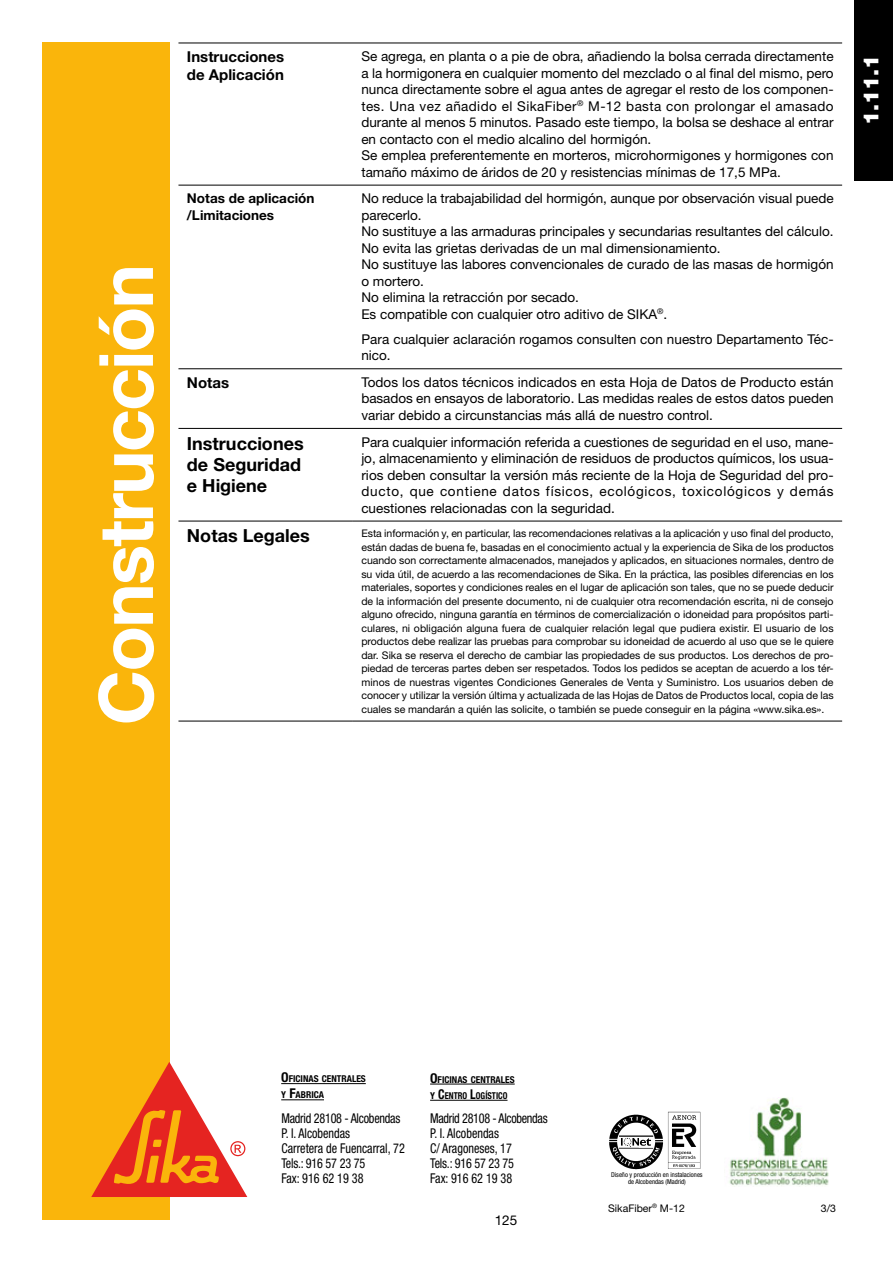
<style>
.page{position:relative;width:893px;height:1263px;background:#fff}
.page>*{position:absolute;margin:0;border:0;box-sizing:border-box;transform-origin:0 0}
.t1{font:700 75px "Helvetica Neue LT Std";letter-spacing:-.025em;color:#fff}
.t2{font:900 21px "Helvetica Neue LT Std";color:#fff}
.t3{font:700 18px/21px "Helvetica Neue LT Std";color:#000}
.t4{font:700 15px/18px "Helvetica Neue LT Std";color:#000}
.t5{font:13.5px/16.5px "Helvetica Neue LT Std";color:#000}
.t6{font:condensed 13.5px/15px "Helvetica Neue LT Std";color:#000;scale:.9 1}
.t7{font:700 13.5px/16.5px "Helvetica Neue LT Std";color:#000}
.t8{font:10.5px/13.5px "Helvetica Neue LT Std";letter-spacing:-.005em;color:#000;text-align:justify}
.t9{font:700 condensed 9.45px/16.2px "Helvetica Neue LT Std";color:#000}
.t10{font:condensed 6.75px/7.5px "Helvetica Neue LT Std";color:#000;text-align:center}
.s1{font-size:13.5px}
</style>
<div class="page">
<div style="left:854px;top:0;width:38px;height:181px;background:#000"></div>
<img style="left:609px;top:1114px;width:54px;height:55px">
<img style="left:668px;top:1111px;width:33px;height:58px">
<hr style="left:430px;top:1084px;width:84px;height:1px;background:#000">
<hr style="left:430px;top:1100px;width:77px;height:1px;background:#000">
<hr style="left:281px;top:1083px;width:85px;height:1px;background:#000">
<hr style="left:281px;top:1099px;width:43px;height:1px;background:#000">
<img style="left:729px;top:1098px;width:100px;height:88px">
<div style="left:42px;top:43px;width:128px;height:1177px;background:#fab50b"></div>
<svg style="left:91px;top:1062px;width:156px;height:135px"></svg>
<hr style="left:178px;top:43px;width:664px;height:1px;background:#000">
<hr style="left:178px;top:185px;width:664px;height:1px;background:#000">
<hr style="left:178px;top:368px;width:664px;height:1px;background:#000">
<hr style="left:178px;top:428px;width:664px;height:1px;background:#000">
<hr style="left:178px;top:521px;width:175px;height:1px;background:#000">
<hr style="left:178px;top:721px;width:175px;height:1px;background:#000">
<hr style="left:353px;top:521px;width:489px;height:1px;background:#000">
<hr style="left:353px;top:721px;width:489px;height:1px;background:#000">
<h1 class="t1" style="left:99px;top:725px;width:463px;rotate:-90deg">Construcción</h1>
<p class="t4" style="left:187px;top:49px;width:99px">Instrucciones de Aplicación</p>
<p class="t5" style="left:361px;top:49px;width:474px">Se agrega, en planta o a pie de obra, añadiendo la bolsa cerrada directamente a la hormigonera en cualquier momento del mezclado o al final del mismo, pero nunca directamente sobre el agua antes de agregar el resto de los componen&shy;tes. Una vez añadido el SikaFiber<sup>®</sup> M-12 basta con prolongar el amasado durante al menos 5 minutos. Pasado este tiempo, la bolsa se deshace al entrar en contacto con el medio alcalino del hormigón.<br>Se emplea preferentemente en morteros, microhormigones y hormigones con tamaño máximo de áridos de 20 y resistencias mínimas de 17,5 MPa.</p>
<p class="t7" style="left:187px;top:191px;width:129px">Notas de aplicación /Limitaciones</p>
<p class="t5" style="left:361px;top:191px;width:473px">No reduce la trabajabilidad del hormigón, aunque por observación visual puede parecerlo.<br>No sustituye a las armaduras principales y secundarias resultantes del cálculo.<br>No evita las grietas derivadas de un mal dimensionamiento.<br>No sustituye las labores convencionales de curado de las masas de hormigón o mortero.<br>No elimina la retracción por secado.<br>Es compatible con cualquier otro aditivo de SIKA<sup>®</sup>.</p>
<p class="t5" style="left:361px;top:332px;width:473px">Para cualquier aclaración rogamos consulten con nuestro Departamento Téc&shy;nico.</p>
<p class="t4" style="left:187px;top:375px;width:44px">Notas</p>
<p class="t5" style="left:361px;top:375px;width:474px;text-align:justify">Todos los datos técnicos indicados en esta Hoja de Datos de Producto están basados en ensayos de laboratorio. Las medidas reales de estos datos pueden variar debido a circunstancias más allá de nuestro control.</p>
<h3 class="t3" style="left:187px;top:434px;width:118px">Instrucciones de Seguridad e Higiene</h3>
<p class="t5" style="left:361px;top:435px;width:474px;text-align:justify">Para cualquier información referida a cuestiones de seguridad en el uso, mane&shy;jo, almacenamiento y eliminación de residuos de productos químicos, los usua&shy;rios deben consultar la versión más reciente de la Hoja de Seguridad del pro&shy;ducto, que contiene datos físicos, ecológicos, toxicológicos y demás cuestiones relacionadas con la seguridad.</p>
<h3 class="t3" style="left:187px;top:527px;width:124px">Notas Legales</h3>
<p class="t8" style="left:361px;top:527px;width:474px">Esta información y, en particular, las recomendaciones relativas a la aplicación y uso final del producto, están dadas de buena fe, basadas en el conocimiento actual y la experiencia de Sika de los productos cuando son correctamente almacenados, manejados y aplicados, en situaciones normales, dentro de su vida útil, de acuerdo a las recomendaciones de Sika. En la práctica, las posibles diferencias en los materiales, soportes y condiciones reales en el lugar de aplicación son tales, que no se puede deducir de la información del presente documento, ni de cualquier otra recomendación escrita, ni de consejo alguno ofrecido, ninguna garantía en términos de comercialización o idoneidad para propósitos parti&shy;culares, ni obligación alguna fuera de cualquier relación legal que pudiera existir. El usuario de los productos debe realizar las pruebas para comprobar su idoneidad de acuerdo al uso que se le quiere dar. Sika se reserva el derecho de cambiar las propiedades de sus productos. Los derechos de pro&shy;piedad de terceras partes deben ser respetados. Todos los pedidos se aceptan de acuerdo a los tér&shy;minos de nuestras vigentes Condiciones Generales de Venta y Suministro. Los usuarios deben de conocer y utilizar la versión última y actualizada de las Hojas de Datos de Productos local, copia de las cuales se mandarán a quién las solicite, o también se puede conseguir en la página «www.sika.es».</p>
<h2 class="t2" style="left:863px;top:125px;width:72px;rotate:-90deg">1.11.1</h2>
<p class="t9" style="left:281px;top:1072px;width:86px"><span class="s1">O</span>FICINAS CENTRALES<br>Y <span class="s1">F</span>ABRICA</p>
<p class="t9" style="left:430px;top:1072px;width:86px"><span class="s1">O</span>FICINAS CENTRALES<br>Y <span class="s1">C</span>ENTRO <span class="s1">L</span>OGÍSTICO</p>
<p class="t6" style="left:281px;top:1112px;width:139px">Madrid 28108 - Alcobendas<br>P. I. Alcobendas<br>Carretera de Fuencarral, 72<br>Tels.: 916 57 23 75<br>Fax: 916 62 19 38</p>
<p class="t6" style="left:430px;top:1112px;width:132px">Madrid 28108 - Alcobendas<br>P. I. Alcobendas<br>C/ Aragoneses, 17<br>Tels.: 916 57 23 75<br>Fax: 916 62 19 38</p>
<p class="t5" style="left:495px;top:1213px;width:24px">125</p>
<p class="t10" style="left:611px;top:1171px;width:93px">Diseño y producción en instalaciones de Alcobendas (Madrid)</p>
<p class="t8" style="left:608px;top:1202px;width:78px">SikaFiber<sup>®</sup> M-12</p>
<p class="t8" style="left:820px;top:1202px;width:17px">3/3</p>
</div>
